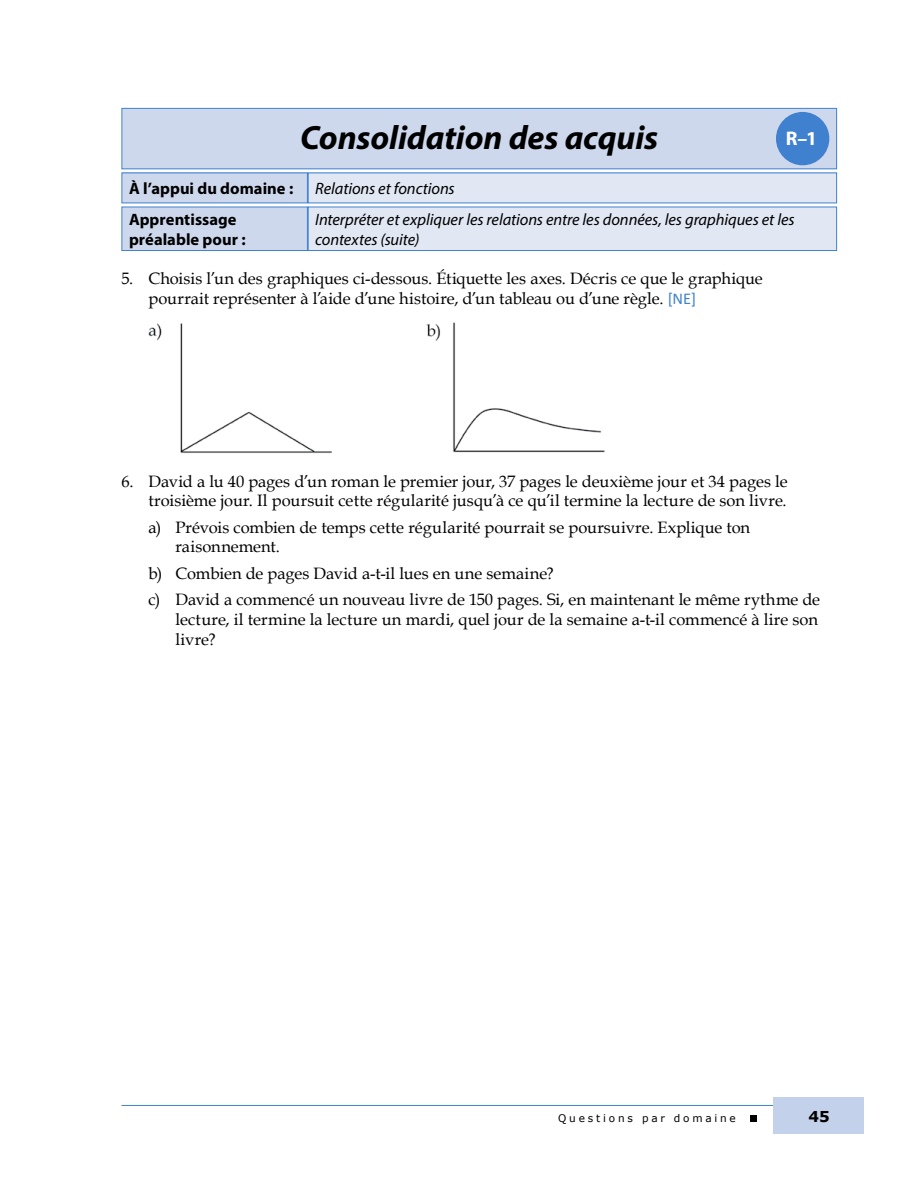
<style>
.page{position:relative;width:918px;height:1188px;background:#fff}
.page>*{position:absolute;margin:0;border:0;box-sizing:border-box;transform-origin:0 0}
.Heading_1_Mental_Math{font:italic 700 33.75px "Myriad Pro";letter-spacing:-.005em;color:#000}
.t1{font:700 19.8px "Myriad Pro";color:#fff}
.Assignment_Number_B___06{font:16.5px/19.8px "Book Antiqua";color:#000}
.Assignment_Number_A___06{font:16.5px/19.8px "Book Antiqua";color:#000;text-align:right}
.Assignment_Number_A___12{font:16.5px/19.8px "Book Antiqua";color:#000}
.Heading_3_Unit_Heading{font:italic 16.5px/19.8px "Myriad Pro";letter-spacing:-.005em;color:#000}
.Heading_3_Unit_Heading-2{font:700 16.5px/19.8px "Myriad Pro";color:#000}
.t2{font:700 15px "Verdana";color:#000}
.t3{font:10.5px "Verdana";letter-spacing:.27em;color:#000}
.s1{font-family:"Calibri";color:#4081cf}
</style>
<div class="page">
<hr style="left:122px;top:1105px;width:730px;height:1px;background:#4081cf">
<div style="left:774px;top:1097px;width:90px;height:37px;background:#c4d1ea"></div>
<div style="left:750px;top:1115px;width:7px;height:7px;background:#000"></div>
<div style="left:122px;top:108px;width:715px;height:61px;background:#cdd8ed"></div>
<div style="left:122px;top:108px;width:715px;height:61px;border:1px solid #4081cf"></div>
<div style="left:777px;top:113px;width:52px;height:52px;background:#4081cf;border-radius:50%"></div>
<div style="left:776px;top:112px;width:53px;height:53px;border:1px solid #4081cf;border-radius:50%"></div>
<div style="left:122px;top:173px;width:185px;height:30px;background:#cdd8ed"></div>
<div style="left:308px;top:173px;width:529px;height:30px;background:#e1e8f4"></div>
<div style="left:122px;top:207px;width:185px;height:44px;background:#cdd8ed"></div>
<div style="left:122px;top:207px;width:186px;height:44px;border:1px solid #4081cf"></div>
<div style="left:308px;top:207px;width:529px;height:44px;background:#e1e8f4"></div>
<div style="left:308px;top:207px;width:529px;height:44px;border:1px solid #4081cf"></div>
<img style="left:148px;top:322px;width:457px;height:131px">
<p class="Heading_1_Mental_Math" style="left:300px;top:115px;width:360px">Consolidation des acquis</p>
<p class="t1" style="left:786px;top:126px;width:33px">R–1</p>
<p class="Heading_3_Unit_Heading-2" style="left:129px;top:178px;width:166px">À l’appui du domaine :</p>
<p class="Heading_3_Unit_Heading" style="left:315px;top:178px;width:141px">Relations et fonctions</p>
<p class="Heading_3_Unit_Heading-2" style="left:129px;top:209px;width:118px">Apprentissage préalable pour :</p>
<p class="Heading_3_Unit_Heading" style="left:315px;top:209px;width:481px">Interpréter et expliquer les relations entre les données, les graphiques et les contextes (suite)</p>
<p class="Assignment_Number_A___12" style="left:148px;top:268px;width:616px;text-indent:-27px">5. Choisis l’un des graphiques ci-dessous. Étiquette les axes. Décris ce que le graphique pourrait représenter à l’aide d’une histoire, d’un tableau ou d’une règle. <span class="s1">[NE]</span></p>
<p class="Assignment_Number_A___06" style="left:122px;top:471px;width:668px">6. David a lu 40 pages d’un roman le premier jour, 37 pages le deuxième jour et 34 pages le troisième jour. Il poursuit cette régularité jusqu’à ce qu’il termine la lecture de son livre.</p>
<p class="Assignment_Number_B___06" style="left:176px;top:517px;width:576px;text-indent:-27px">a) Prévois combien de temps cette régularité pourrait se poursuivre. Explique ton raisonnement.</p>
<p class="Assignment_Number_B___06" style="left:148px;top:563px;width:407px">b) Combien de pages David a-t-il lues en une semaine?</p>
<p class="Assignment_Number_B___06" style="left:176px;top:589px;width:646px;text-indent:-27px">c) David a commencé un nouveau livre de 150 pages. Si, en maintenant le même rythme de lecture, il termine la lecture un mardi, quel jour de la semaine a-t-il commencé à lire son livre?</p>
<p class="t3" style="left:558px;top:1111px;width:179px">Questions par domaine</p>
<p class="t2" style="left:809px;top:1106px;width:23px">45</p>
</div>
